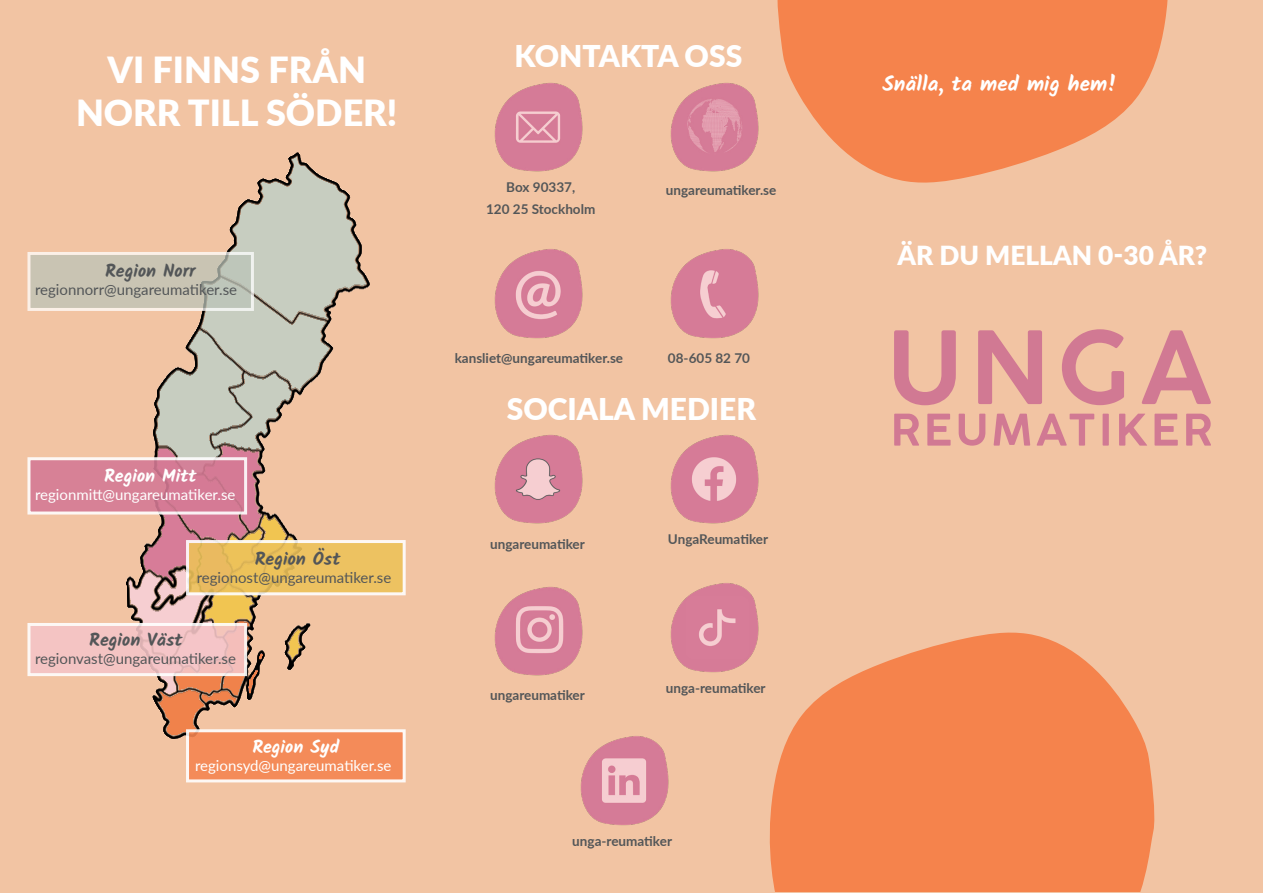
<style>
.page{position:relative;width:1263px;height:893px;background:#fff}
.page>*{position:absolute;margin:0;border:0;box-sizing:border-box;transform-origin:0 0}
.t1{font:900 36px "Lato";color:#fff}
.t2{font:900 30px "Lato";color:#fff}
.t3{font:900 26.25px "Lato";color:#fff}
.t4{font:700 21px "Kalam";color:#fff}
.t5{font:700 18px "Kalam";color:#535658}
.t6{font:700 18px "Kalam";color:#fff}
.t7{font:15px "Lato";color:#535658}
.t8{font:15px "Lato";color:#fff}
.t9{font:700 13.5px "Lato";color:#535658}
</style>
<div class="page">
<div style="left:421px;top:0;width:421px;height:893px;background:#f2c4a3"></div>
<div style="left:0;top:0;width:421px;height:893px;background:#f2c4a3"></div>
<div style="left:842px;top:0;width:421px;height:893px;background:#f2c4a3"></div>
<svg style="left:777px;top:0;width:391px;height:183px;fill:#f5834c"></svg>
<svg style="left:769px;top:632px;width:386px;height:260px;fill:#f5834c"></svg>
<svg style="left:894px;top:330px;width:62px;height:75px"></svg>
<svg style="left:978px;top:330px;width:64px;height:74px"></svg>
<svg style="left:1062px;top:329px;width:62px;height:76px"></svg>
<svg style="left:1142px;top:330px;width:69px;height:74px"></svg>
<svg style="left:894px;top:414px;width:25px;height:32px"></svg>
<svg style="left:927px;top:414px;width:23px;height:32px"></svg>
<svg style="left:959px;top:414px;width:26px;height:32px"></svg>
<svg style="left:994px;top:414px;width:36px;height:32px"></svg>
<svg style="left:1037px;top:414px;width:57px;height:32px"></svg>
<svg style="left:1102px;top:414px;width:7px;height:32px"></svg>
<svg style="left:1119px;top:414px;width:28px;height:32px"></svg>
<svg style="left:1154px;top:414px;width:24px;height:32px"></svg>
<svg style="left:1186px;top:414px;width:25px;height:32px"></svg>
<img style="left:80px;top:152px;width:326px;height:587px">
<div style="left:27px;top:252px;width:227px;height:59px;background:#c9c4b3;border:3px solid #fff"></div>
<div style="left:27px;top:457px;width:220px;height:57px;background:#d78196;border:3px solid #fff"></div>
<svg style="left:186px;top:540px;width:220px;height:55px;background:#ecc670"></svg>
<div style="left:186px;top:729px;width:220px;height:53px;background:#f48b59;border:3px solid #fff"></div>
<div style="left:27px;top:623px;width:220px;height:53px;background:#f5c5c7;border:3px solid #fff"></div>
<img style="left:494px;top:587px;width:89px;height:89px">
<img style="left:494px;top:435px;width:89px;height:89px">
<img style="left:670px;top:583px;width:89px;height:90px">
<img style="left:670px;top:435px;width:89px;height:89px">
<img style="left:494px;top:83px;width:89px;height:89px">
<img style="left:670px;top:83px;width:89px;height:89px">
<img style="left:670px;top:249px;width:89px;height:90px">
<img style="left:494px;top:249px;width:89px;height:90px">
<img style="left:580px;top:736px;width:89px;height:90px">
<p class="t1" style="left:107px;top:43px;width:260px">VI FINNS FRÅN</p>
<p class="t1" style="left:76px;top:86px;width:323px">NORR TILL SÖDER!</p>
<p class="t5" style="left:105px;top:261px;width:92px">Region Norr</p>
<p class="t7" style="left:35px;top:279px;width:203px">regionnorr@ungareumatiker.se</p>
<p class="t6" style="left:104px;top:465px;width:94px">Region Mitt</p>
<p class="t8" style="left:35px;top:484px;width:202px">regionmitt@ungareumatiker.se</p>
<p class="t5" style="left:255px;top:548px;width:87px">Region Öst</p>
<p class="t7" style="left:197px;top:567px;width:196px">regionost@ungareumatiker.se</p>
<p class="t5" style="left:89px;top:629px;width:95px">Region Väst</p>
<p class="t7" style="left:35px;top:647px;width:202px">regionvast@ungareumatiker.se</p>
<p class="t6" style="left:252px;top:736px;width:89px">Region Syd</p>
<p class="t8" style="left:195px;top:754px;width:198px">regionsyd@ungareumatiker.se</p>
<p class="t2" style="left:515px;top:34px;width:229px">KONTAKTA OSS</p>
<p class="t9" style="left:506px;top:177px;width:70px">Box 90337,</p>
<p class="t9" style="left:486px;top:199px;width:111px">120 25 Stockholm</p>
<p class="t9" style="left:666px;top:180px;width:112px">ungareumatiker.se</p>
<p class="t9" style="left:455px;top:348px;width:170px">kansliet@ungareumatiker.se</p>
<p class="t9" style="left:668px;top:348px;width:84px">08-605 82 70</p>
<p class="t2" style="left:507px;top:386px;width:251px">SOCIALA MEDIER</p>
<p class="t9" style="left:490px;top:534px;width:96px">ungareumatiker</p>
<p class="t9" style="left:490px;top:685px;width:96px">ungareumatiker</p>
<p class="t9" style="left:668px;top:530px;width:102px">UngaReumatiker</p>
<p class="t9" style="left:666px;top:678px;width:101px">unga-reumatiker</p>
<p class="t9" style="left:572px;top:831px;width:101px">unga-reumatiker</p>
<p class="t4" style="left:882px;top:71px;width:236px">Snälla, ta med mig hem!</p>
<p class="t3" style="left:897px;top:236px;width:311px">ÄR DU MELLAN 0-30 ÅR?</p>
</div>
